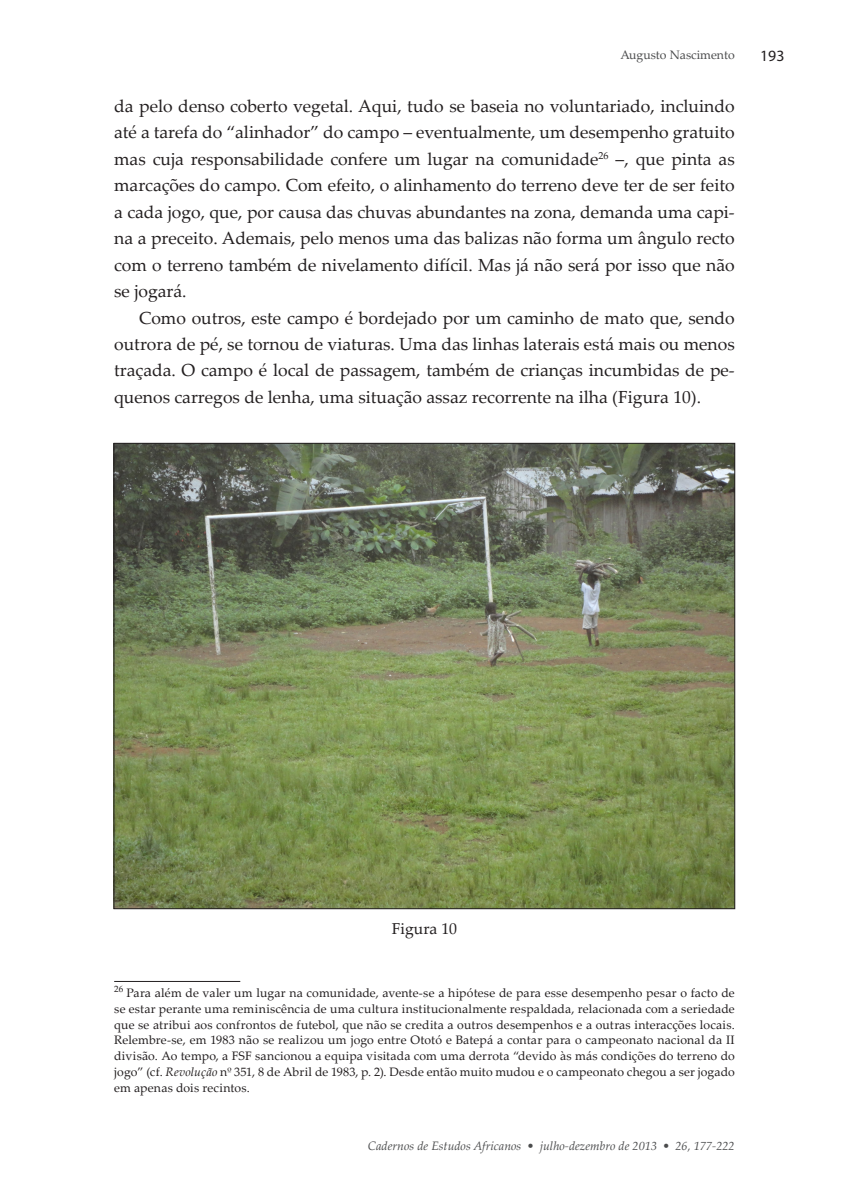
<style>
.page{position:relative;width:844px;height:1191px;background:#fff}
.page>*{position:absolute;margin:0;border:0;box-sizing:border-box;transform-origin:0 0}
.Estilo_de_párrafo_1{font:17.5px/26.4px "Palatino Linotype";color:#231f20;text-align:justify}
.Estilo_de_párrafo_1-2{font:15.75px "Palatino Linotype";color:#231f20}
.t1{font:15.75px "Myriad Pro";color:#231f20}
.NOTAS{font:12.25px/15.8px "Palatino Linotype";letter-spacing:.015em;color:#231f20;text-align:justify}
.t2{font:italic 12.25px "Palatino Linotype";color:#4b4c4d}
.t3{font:12.25px "Palatino Linotype";color:#4b4c4d}
.s1{font-style:italic}
</style>
<div class="page">
<hr style="left:114px;top:981px;width:126px;height:1px;background:#231f20">
<img style="left:115px;top:445px;width:618px;height:462px">
<p class="t3" style="left:620px;top:46px;width:116px">Augusto Nascimento</p>
<p class="t1" style="left:760px;top:46px;width:26px">193</p>
<p class="Estilo_de_párrafo_1" style="left:114px;top:92px;width:622px">da pelo denso coberto vegetal. Aqui, tudo se baseia no voluntariado, incluindo até a tarefa do “alinhador” do campo – eventualmente, um desempenho gratuito mas cuja responsabilidade confere um lugar na comunidade<sup>26</sup> –, que pinta as marcações do campo. Com efeito, o alinhamento do terreno deve ter de ser feito a cada jogo, que, por causa das chuvas abundantes na zona, demanda uma capi&shy;na a preceito. Ademais, pelo menos uma das balizas não forma um ângulo recto com o terreno também de nivelamento difícil. Mas já não será por isso que não se jogará.</p>
<p class="Estilo_de_párrafo_1" style="left:114px;top:304px;width:622px;text-indent:25px">Como outros, este campo é bordejado por um caminho de mato que, sendo outrora de pé, se tornou de viaturas. Uma das linhas laterais está mais ou menos traçada. O campo é local de passagem, também de crianças incumbidas de pe&shy;quenos carregos de lenha, uma situação assaz recorrente na ilha (Figura 10).</p>
<p class="Estilo_de_párrafo_1-2" style="left:391px;top:917px;width:67px">Figura 10</p>
<p class="NOTAS" style="left:114px;top:984px;width:622px"><sup>26</sup> Para além de valer um lugar na comunidade, avente-se a hipótese de para esse desempenho pesar o facto de se estar perante uma reminiscência de uma cultura institucionalmente respaldada, relacionada com a seriedade que se atribui aos confrontos de futebol, que não se credita a outros desempenhos e a outras interacções locais.<br>Relembre-se, em 1983 não se realizou um jogo entre Ototó e Batepá a contar para o campeonato nacional da II divisão. Ao tempo, a FSF sancionou a equipa visitada com uma derrota “devido às más condições do terreno do jogo” (cf. <span class="s1">Revolução</span> nº 351, 8 de Abril de 1983, p. 2). Desde então muito mudou e o campeonato chegou a ser jogado em apenas dois recintos.</p>
<p class="t2" style="left:368px;top:1137px;width:368px">Cadernos de Estudos Africanos • julho-dezembro de 2013 • 26, 177-222</p>
</div>
